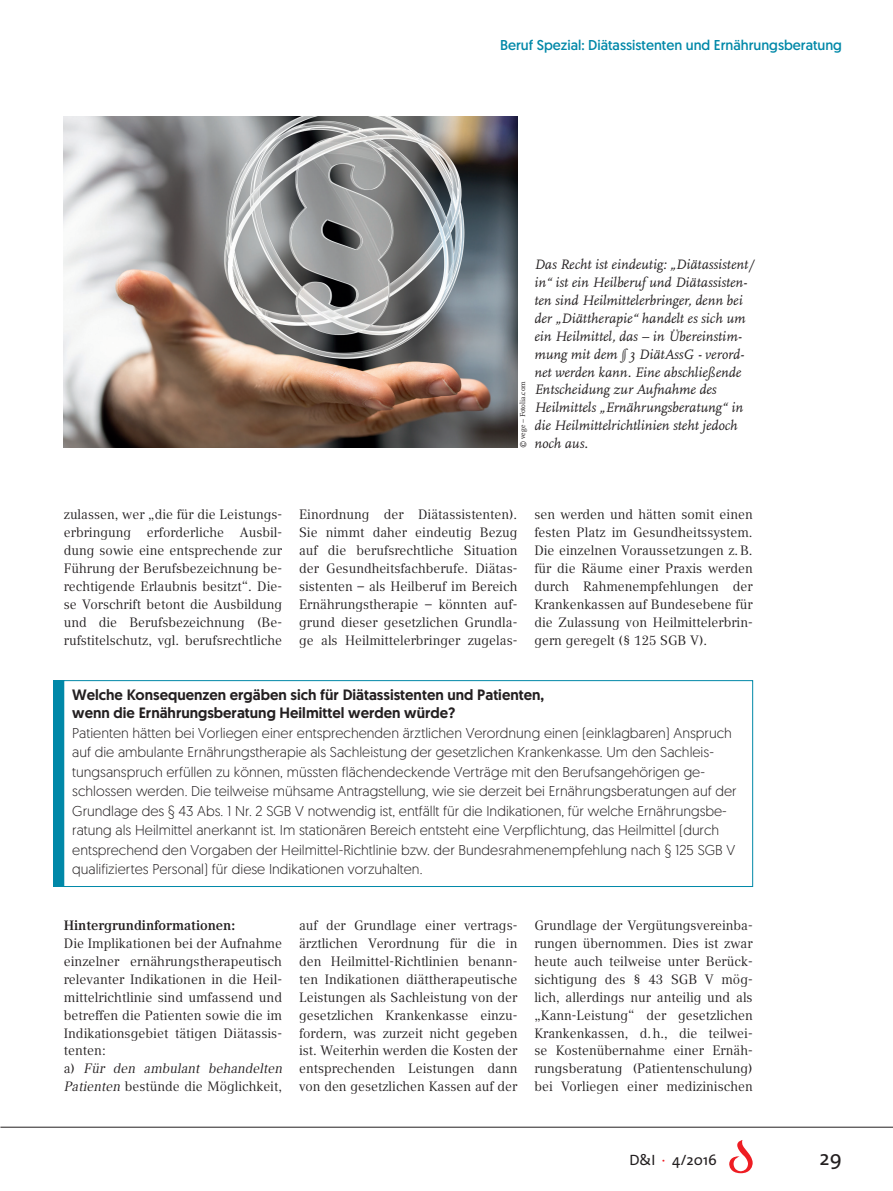
<style>
.page{position:relative;width:893px;height:1191px;background:#fff}
.page>*{position:absolute;margin:0;border:0;box-sizing:border-box;transform-origin:0 0}
.t1{font:21px "The Mix";color:#231f20}
.t2{font:500 15px/18px "Geomanist";color:#231f20}
.t3{font:15px "The Mix";color:#231f20}
.t4{font:300 14.25px/19.5px "Geomanist";color:#231f20}
.t5{font:italic 14.25px/17.9px "Scala";color:#231f20}
.t6{font:14.25px "Geomanist";color:#0088a8}
.t7{font:13.5px/17.9px "Compatil Text LT";color:#231f20;text-align:justify}
.t8{font:700 13.5px "Compatil Text LT";color:#231f20}
.t9{font:7.5px "Scala";color:#231f20}
.s1{font-style:italic}
.s2{color:#ee1d23}
</style>
<div class="page">
<div style="left:63px;top:680px;width:690px;height:207px;border:1px solid #0088a8"></div>
<div style="left:53px;top:680px;width:11px;height:207px;background:#0088a8"></div>
<img style="left:64px;top:117px;width:453px;height:331px">
<svg style="left:729px;top:1140px;width:24px;height:33px"></svg>
<hr style="left:0;top:1126px;width:893px;height:1px;background:#231f20">
<p class="t6" style="left:500px;top:36px;width:343px">Beruf Spezial: Diätassistenten und Ernährungsberatung</p>
<p class="t5" style="left:534px;top:256px;width:221px">Das Recht ist eindeutig: „Diätassistent/ in“ ist ein Heilberuf und Diätassisten&shy;ten sind Heilmittelerbringer, denn bei der „Diättherapie“ handelt es sich um ein Heilmittel, das – in Übereinstim&shy;mung mit dem § 3 DiätAssG - verord&shy;net werden kann. Eine abschließende Entscheidung zur Aufnahme des Heilmittels „Ernährungsberatung“ in die Heilmittelrichtlinien steht jedoch</p>
<p class="t9" style="left:519px;top:448px;width:68px;rotate:-90deg">© vege – Fotolia.com</p>
<p class="t5" style="left:534px;top:435px;width:55px">noch aus.</p>
<p class="t7" style="left:64px;top:506px;width:220px">zulassen, wer „die für die Leistungs&shy;erbringung erforderliche Ausbil&shy;dung sowie eine entsprechende zur Führung der Berufsbezeichnung be&shy;rechtigende Erlaubnis besitzt“. Die&shy;se Vorschrift betont die Ausbildung und die Berufsbezeichnung (Be&shy;rufstitelschutz, vgl. berufsrechtliche</p>
<p class="t7" style="left:299px;top:506px;width:220px">Einordnung der Diätassistenten).<br>Sie nimmt daher eindeutig Bezug auf die berufsrechtliche Situation der Gesundheitsfachberufe. Diätas&shy;sistenten – als Heilberuf im Bereich Ernährungstherapie – könnten auf&shy;grund dieser gesetzlichen Grundla&shy;ge als Heilmittelerbringer zugelas-</p>
<p class="t7" style="left:534px;top:506px;width:220px">sen werden und hätten somit einen festen Platz im Gesundheitssystem.<br>Die einzelnen Voraussetzungen z.B. für die Räume einer Praxis werden durch Rahmenempfehlungen der Krankenkassen auf Bundesebene für die Zulassung von Heilmittelerbrin&shy;gern geregelt (§ 125 SGB V).</p>
<p class="t2" style="left:72px;top:686px;width:473px">Welche Konsequenzen ergäben sich für Diätassistenten und Patienten, wenn die Ernährungsberatung Heilmittel werden würde?</p>
<p class="t4" style="left:72px;top:722px;width:666px">Patienten hätten bei Vorliegen einer entsprechenden ärztlichen Verordnung einen (einklagbaren) Anspruch auf die ambulante Ernährungstherapie als Sachleistung der gesetzlichen Krankenkasse. Um den Sachleis&shy;tungsanspruch erfüllen zu können, müssten flächendeckende Verträge mit den Berufsangehörigen ge&shy;schlossen werden. Die teilweise mühsame Antragstellung, wie sie derzeit bei Ernährungsberatungen auf der Grundlage des § 43 Abs. 1 Nr. 2 SGB V notwendig ist, entfällt für die Indikationen, für welche Ernährungsbe&shy;ratung als Heilmittel anerkannt ist. Im stationären Bereich entsteht eine Verpflichtung, das Heilmittel (durch entsprechend den Vorgaben der Heilmittel-Richtlinie bzw. der Bundesrahmenempfehlung nach § 125 SGB V qualifiziertes Personal) für diese Indikationen vorzuhalten.</p>
<p class="t8" style="left:64px;top:917px;width:173px">Hintergrundinformationen:</p>
<p class="t7" style="left:64px;top:934px;width:223px;text-align:left">Die Implikationen bei der Aufnahme einzelner ernährungstherapeutisch relevanter Indikationen in die Heil&shy;mittelrichtlinie sind umfassend und betreffen die Patienten sowie die im Indikationsgebiet tätigen Diätassis&shy;tenten:<br>a ) <span class="s1">Für den ambulant behandelten Patienten</span> bestünde die Möglichkeit,</p>
<p class="t7" style="left:299px;top:916px;width:220px">auf der Grundlage einer vertrags&shy;ärztlichen Verordnung für die in den Heilmittel-Richtlinien benann&shy;ten Indikationen diättherapeutische Leistungen als Sachleistung von der gesetzlichen Krankenkasse einzu&shy;fordern, was zurzeit nicht gegeben ist. Weiterhin werden die Kosten der entsprechenden Leistungen dann von den gesetzlichen Kassen auf der</p>
<p class="t7" style="left:534px;top:916px;width:220px">Grundlage der Vergütungsvereinba&shy;rungen übernommen. Dies ist zwar heute auch teilweise unter Berück&shy;sichtigung des § 43 SGB V mög&shy;lich, allerdings nur anteilig und als „Kann-Leistung“ der gesetzlichen Krankenkassen, d.h., die teilwei&shy;se Kostenübernahme einer Ernäh&shy;rungsberatung (Patientenschulung) bei Vorliegen einer medizinischen</p>
<p class="t3" style="left:629px;top:1147px;width:89px">D&amp;I <span class="s2">·</span> 4/2016</p>
<h1 class="t1" style="left:820px;top:1140px;width:24px">29</h1>
</div>
